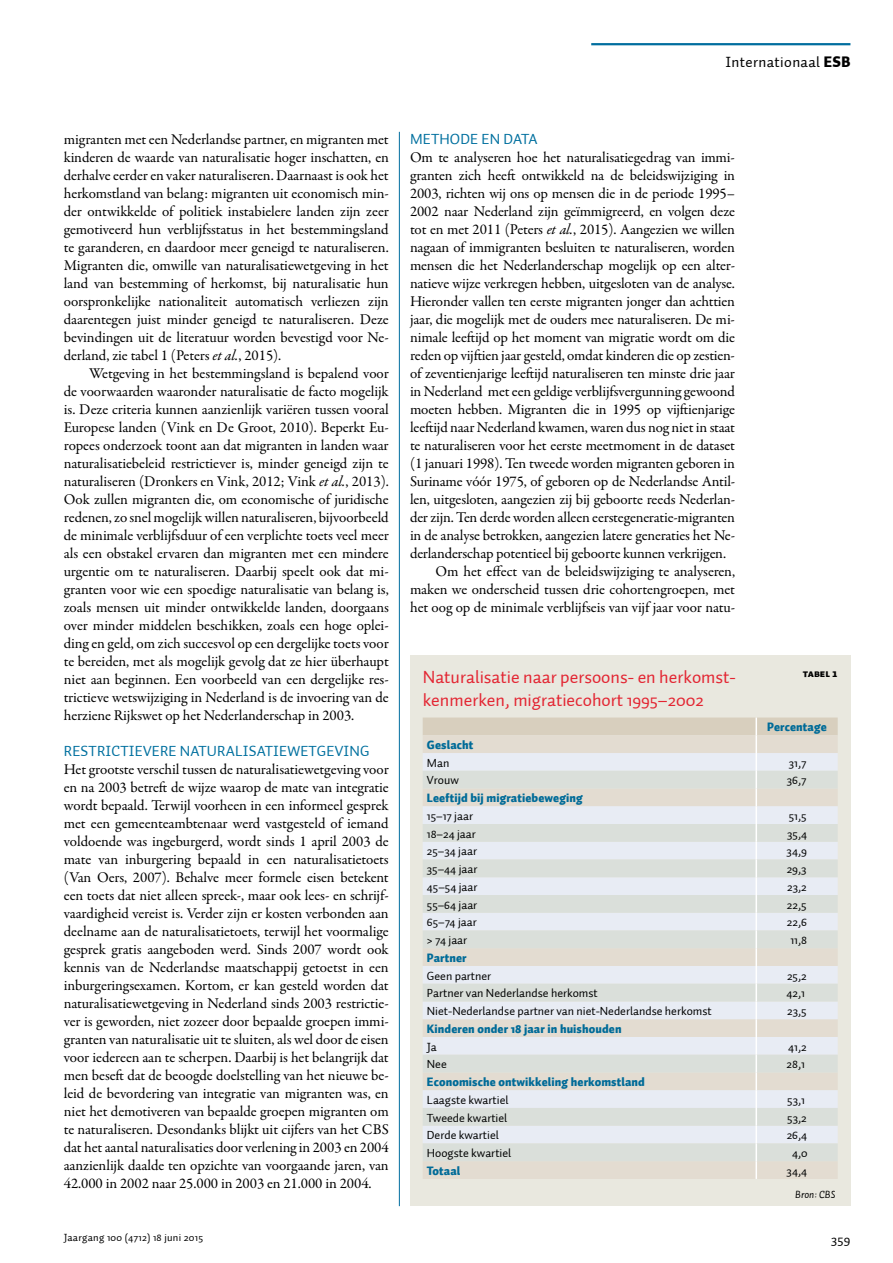
<style>
.page{position:relative;width:893px;height:1263px;background:#fff}
.page>*{position:absolute;margin:0;border:0;box-sizing:border-box;transform-origin:0 0}
.t1{font:18px/22.5px "Auto 1";color:#e32532}
.t2{font:15px/18px "Garamond Premr Pro";letter-spacing:-.01em;color:#000;text-align:justify}
.t3{font:15px "Auto 1";letter-spacing:.01em;color:#00709f}
.t4{font:15px "Auto 1";letter-spacing:.025em;color:#000}
.t5{font:13.5px "Auto 1";color:#000}
.t6{font:12px "Auto 1";color:#000101}
.t7{font:900 12px "Auto 1";letter-spacing:.01em;color:#006b98}
.t8{font:10.5px "Auto 1";letter-spacing:.025em;color:#000}
.t9{font:italic 10.5px "Auto 1";color:#000}
.t10{font:10.5px "Auto 1 Black Sm Cp";color:#000}
.s1{font-weight:900}
.s2{font-style:italic}
</style>
<div class="page">
<hr style="left:591px;top:43px;width:259px;height:2px;background:#006e9f">
<hr style="left:399px;top:132px;width:1px;height:1074px;background:#006e9f">
<div style="left:410px;top:656px;width:440px;height:550px;background:#e9e8df"></div>
<svg style="left:423px;top:717px;width:415px;height:462px"></svg>
<p class="t4" style="left:725px;top:53px;width:127px">Internationaal <span class="s1">ESB</span></p>
<p class="t2" style="left:64px;top:131px;width:327px">migranten met een Nederlandse partner, en migranten met kinderen de waarde van naturalisatie hoger inschatten, en derhalve eerder en vaker naturaliseren. Daarnaast is ook het herkomstland van belang: migranten uit economisch min&shy;der ontwikkelde of politiek instabielere landen zijn zeer gemotiveerd hun verblijfsstatus in het bestemmingsland te garanderen, en daardoor meer geneigd te naturaliseren.<br>Migranten die, omwille van naturalisatiewetgeving in het land van bestemming of herkomst, bij naturalisatie hun oorspronkelijke nationaliteit automatisch verliezen zijn daarentegen juist minder geneigd te naturaliseren. Deze bevindingen uit de literatuur worden bevestigd voor Ne&shy;derland, zie tabel 1 (Peters <span class="s2">et al.</span>, 2015).</p>
<p class="t2" style="left:64px;top:365px;width:327px;text-indent:26px">Wetgeving in het bestemmingsland is bepalend voor de voorwaarden waaronder naturalisatie de facto mogelijk is. Deze criteria kunnen aanzienlijk variëren tussen vooral Europese landen (Vink en De Groot, 2010). Beperkt Eu&shy;ropees onderzoek toont aan dat migranten in landen waar naturalisatiebeleid restrictiever is, minder geneigd zijn te naturaliseren (Dronkers en Vink, 2012; Vink <span class="s2">et al.</span>, 2013).<br>Ook zullen migranten die, om economische of juridische redenen, zo snel mogelijk willen naturaliseren, bijvoorbeeld de minimale verblijfsduur of een verplichte toets veel meer als een obstakel ervaren dan migranten met een mindere urgentie om te naturaliseren. Daarbij speelt ook dat mi&shy;granten voor wie een spoedige naturalisatie van belang is, zoals mensen uit minder ontwikkelde landen, doorgaans over minder middelen beschikken, zoals een hoge oplei&shy;ding en geld, om zich succesvol op een dergelijke toets voor te bereiden, met als mogelijk gevolg dat ze hier überhaupt niet aan beginnen. Een voorbeeld van een dergelijke res&shy;trictieve wetswijziging in Nederland is de invoering van de herziene Rijkswet op het Nederlanderschap in 2003.</p>
<p class="t3" style="left:64px;top:742px;width:307px">RESTRICTIEVERE NATURALISATIEWETGEVING</p>
<p class="t2" style="left:64px;top:761px;width:327px">Het grootste verschil tussen de naturalisatiewetgeving voor en na 2003 betreft de wijze waarop de mate van integratie wordt bepaald. Terwijl voorheen in een informeel gesprek met een gemeenteambtenaar werd vastgesteld of iemand voldoende was ingeburgerd, wordt sinds 1 april 2003 de mate van inburgering bepaald in een naturalisatietoets (Van Oers, 2007). Behalve meer formele eisen betekent een toets dat niet alleen spreek-, maar ook lees- en schrijf&shy;vaardigheid vereist is. Verder zijn er kosten verbonden aan deelname aan de naturalisatietoets, terwijl het voormalige gesprek gratis aangeboden werd. Sinds 2007 wordt ook kennis van de Nederlandse maatschappij getoetst in een inburgeringsexamen. Kortom, er kan gesteld worden dat naturalisatiewetgeving in Nederland sinds 2003 restrictie&shy;ver is geworden, niet zozeer door bepaalde groepen immi&shy;granten van naturalisatie uit te sluiten, als wel door de eisen voor iedereen aan te scherpen. Daarbij is het belangrijk dat men beseft dat de beoogde doelstelling van het nieuwe be&shy;leid de bevordering van integratie van migranten was, en niet het demotiveren van bepaalde groepen migranten om te naturaliseren. Desondanks blijkt uit cijfers van het CBS dat het aantal naturalisaties door verlening in 2003 en 2004 aanzienlijk daalde ten opzichte van voorgaande jaren, van 42.000 in 2002 naar 25.000 in 2003 en 21.000 in 2004.</p>
<p class="t3" style="left:410px;top:130px;width:129px">METHODE EN DATA</p>
<p class="t2" style="left:410px;top:149px;width:326px">Om te analyseren hoe het naturalisatiegedrag van immi-</p>
<p class="t2" style="left:410px;top:167px;width:326px">granten zich heeft ontwikkeld na de beleidswijziging in</p>
<p class="t2" style="left:410px;top:185px;width:326px">2003, richten wij ons op mensen die in de periode 1995–</p>
<p class="t2" style="left:410px;top:203px;width:326px">2002 naar Nederland zijn geïmmigreerd, en volgen deze</p>
<p class="t2" style="left:410px;top:221px;width:326px">tot en met 2011 (Peters <span class="s2">et al.</span>, 2015). Aangezien we willen</p>
<p class="t2" style="left:410px;top:239px;width:326px">nagaan of immigranten besluiten te naturaliseren, worden</p>
<p class="t2" style="left:410px;top:257px;width:326px">mensen die het Nederlanderschap mogelijk op een alter-</p>
<p class="t2" style="left:410px;top:275px;width:326px">natieve wijze verkregen hebben, uitgesloten van de analyse.</p>
<p class="t2" style="left:410px;top:293px;width:326px">Hieronder vallen ten eerste migranten jonger dan achttien</p>
<p class="t2" style="left:410px;top:311px;width:326px">jaar, die mogelijk met de ouders mee naturaliseren. De mi-</p>
<p class="t2" style="left:410px;top:329px;width:326px">nimale leeftijd op het moment van migratie wordt om die</p>
<p class="t2" style="left:410px;top:347px;width:326px">reden op vijftien jaar gesteld, omdat kinderen die op zestien-</p>
<p class="t2" style="left:410px;top:365px;width:326px">of zeventienjarige leeftijd naturaliseren ten minste drie jaar</p>
<p class="t2" style="left:410px;top:383px;width:326px">in Nederland met een geldige verblijfsvergunning gewoond</p>
<p class="t2" style="left:410px;top:401px;width:326px">moeten hebben. Migranten die in 1995 op vijftienjarige</p>
<p class="t2" style="left:410px;top:419px;width:327px">leeftijd naar Nederland kwamen, waren dus nog niet in staat</p>
<p class="t2" style="left:410px;top:437px;width:326px">te naturaliseren voor het eerste meetmoment in de dataset</p>
<p class="t2" style="left:410px;top:455px;width:326px">(1 januari 1998). Ten tweede worden migranten geboren in</p>
<p class="t2" style="left:410px;top:473px;width:326px">Suriname vóór 1975, of geboren op de Nederlandse Antil-</p>
<p class="t2" style="left:410px;top:491px;width:326px">len, uitgesloten, aangezien zij bij geboorte reeds Nederlan-</p>
<p class="t2" style="left:410px;top:509px;width:326px">der zijn. Ten derde worden alleen eerstegeneratie-migranten</p>
<p class="t2" style="left:410px;top:527px;width:326px">in de analyse betrokken, aangezien latere generaties het Ne-</p>
<p class="t2" style="left:410px;top:545px;width:318px">derlanderschap potentieel bij geboorte kunnen verkrijgen.</p>
<p class="t2" style="left:436px;top:563px;width:301px">Om het effect van de beleidswijziging te analyseren,</p>
<p class="t2" style="left:410px;top:581px;width:326px">maken we onderscheid tussen drie cohortengroepen, met</p>
<p class="t2" style="left:410px;top:599px;width:326px">het oog op de minimale verblijfseis van vijf jaar voor natu-</p>
<p class="t1" style="left:423px;top:666px;width:313px">Naturalisatie naar persoons- en herkomst&shy;kenmerken, migratiecohort 1995–2002</p>
<p class="t10" style="left:803px;top:668px;width:36px">TABEL 1</p>
<p class="t7" style="left:767px;top:719px;width:61px">Percentage</p>
<p class="t7" style="left:427px;top:737px;width:48px">Geslacht</p>
<p class="t6" style="left:427px;top:755px;width:24px">Man</p>
<p class="t6" style="left:789px;top:755px;width:19px">31,7</p>
<p class="t6" style="left:427px;top:773px;width:33px">Vrouw</p>
<p class="t6" style="left:787px;top:773px;width:21px">36,7</p>
<p class="t7" style="left:427px;top:790px;width:157px">Leeftijd bij migratiebeweging</p>
<p class="t6" style="left:427px;top:808px;width:48px">15–17 jaar</p>
<p class="t6" style="left:789px;top:808px;width:19px">51,5</p>
<p class="t6" style="left:427px;top:826px;width:50px">18–24 jaar</p>
<p class="t6" style="left:787px;top:826px;width:22px">35,4</p>
<p class="t6" style="left:427px;top:844px;width:52px">25–34 jaar</p>
<p class="t6" style="left:787px;top:844px;width:22px">34,9</p>
<p class="t6" style="left:427px;top:861px;width:52px">35–44 jaar</p>
<p class="t6" style="left:787px;top:861px;width:21px">29,3</p>
<p class="t6" style="left:427px;top:879px;width:52px">45–54 jaar</p>
<p class="t6" style="left:787px;top:879px;width:21px">23,2</p>
<p class="t6" style="left:427px;top:897px;width:52px">55–64 jaar</p>
<p class="t6" style="left:787px;top:897px;width:21px">22,5</p>
<p class="t6" style="left:427px;top:915px;width:51px">65–74 jaar</p>
<p class="t6" style="left:787px;top:915px;width:22px">22,6</p>
<p class="t6" style="left:427px;top:932px;width:42px">&gt; 74 jaar</p>
<p class="t6" style="left:790px;top:932px;width:18px">11,8</p>
<p class="t7" style="left:427px;top:950px;width:41px">Partner</p>
<p class="t6" style="left:427px;top:968px;width:66px">Geen partner</p>
<p class="t6" style="left:787px;top:968px;width:21px">25,2</p>
<p class="t6" style="left:427px;top:986px;width:172px">Partner van Nederlandse herkomst</p>
<p class="t6" style="left:786px;top:986px;width:20px">42,1</p>
<p class="t6" style="left:427px;top:1003px;width:286px">Niet-Nederlandse partner van niet-Nederlandse herkomst</p>
<p class="t6" style="left:787px;top:1003px;width:21px">23,5</p>
<p class="t7" style="left:427px;top:1021px;width:196px">Kinderen onder 18 jaar in huishouden</p>
<p class="t6" style="left:427px;top:1039px;width:11px">Ja</p>
<p class="t6" style="left:788px;top:1039px;width:20px">41,2</p>
<p class="t6" style="left:427px;top:1057px;width:21px">Nee</p>
<p class="t6" style="left:787px;top:1057px;width:20px">28,1</p>
<p class="t7" style="left:427px;top:1074px;width:219px">Economische ontwikkeling herkomstland</p>
<p class="t6" style="left:427px;top:1092px;width:83px">Laagste kwartiel</p>
<p class="t6" style="left:787px;top:1092px;width:19px">53,1</p>
<p class="t6" style="left:427px;top:1110px;width:82px">Tweede kwartiel</p>
<p class="t6" style="left:787px;top:1110px;width:21px">53,2</p>
<p class="t6" style="left:427px;top:1128px;width:73px">Derde kwartiel</p>
<p class="t6" style="left:787px;top:1128px;width:22px">26,4</p>
<p class="t6" style="left:427px;top:1145px;width:86px">Hoogste kwartiel</p>
<p class="t6" style="left:792px;top:1145px;width:17px">4,0</p>
<p class="t7" style="left:427px;top:1163px;width:35px">Totaal</p>
<p class="t6" style="left:787px;top:1163px;width:22px">34,4</p>
<p class="t9" style="left:795px;top:1187px;width:42px">Bron: CBS</p>
<p class="t8" style="left:64px;top:1231px;width:141px">Jaargang 100 (4712) 18 juni 2015</p>
<p class="t5" style="left:831px;top:1231px;width:21px">359</p>
</div>
